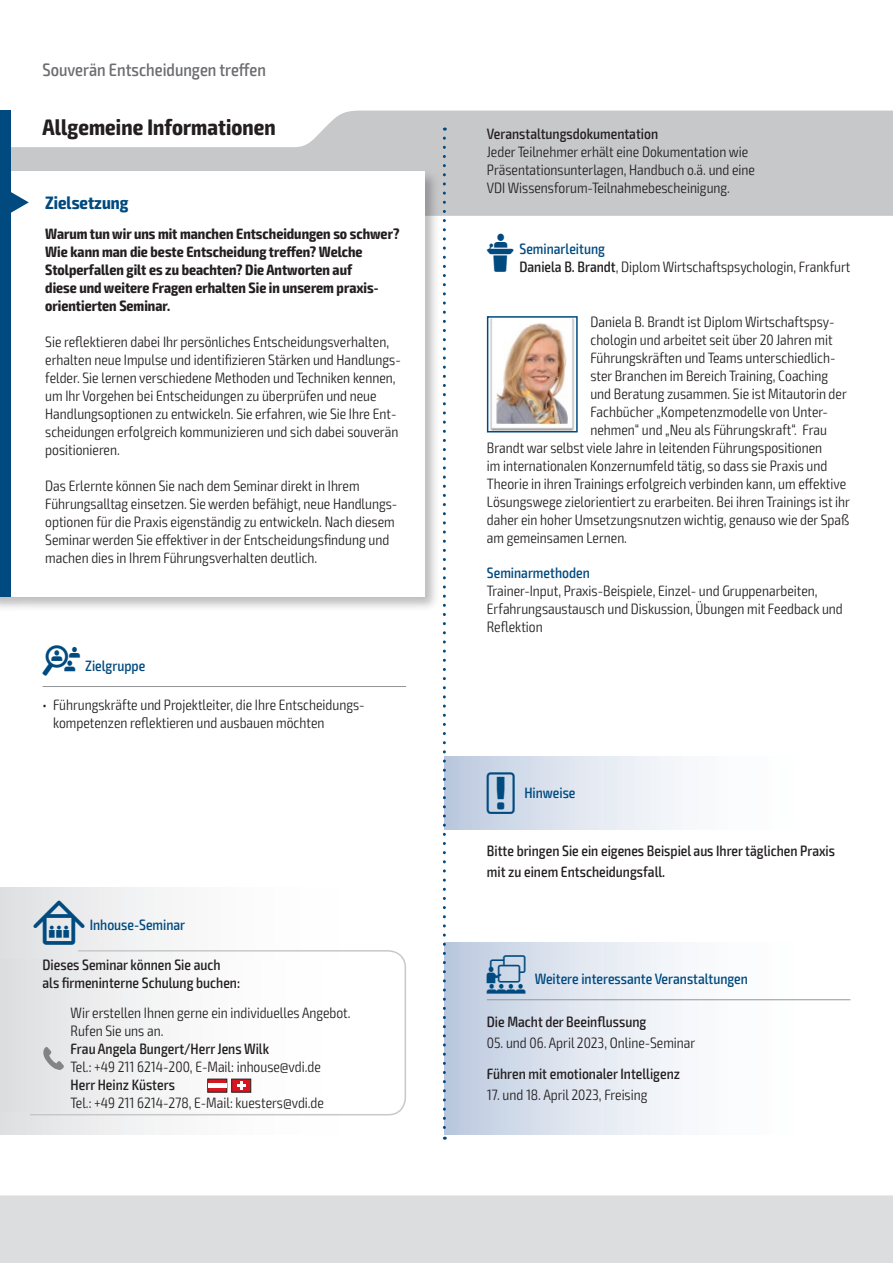
<style>
.page{position:relative;width:893px;height:1263px;background:#fff}
.page>*{position:absolute;margin:0;border:0;box-sizing:border-box;transform-origin:0 0}
.t1{font:700 condensed 22.5px "Exo 2";letter-spacing:.005em;color:#231f20}
.t2{font:500 condensed 18px "Exo 2";color:#6c6d70}
.t3{font:700 condensed 18px "Exo 2";color:#004a7f}
.t4{font:300 condensed 15px/18px "Exo 2";color:#231f20}
.t5{font:500 condensed 15px/18px "Exo 2";color:#231f20}
.t6{font:700 condensed 15px/18px "Exo 2";color:#231f20}
.t7{font:500 condensed 15px "Exo 2";color:#004a7f}
.s1{font-family:"VDI Iconset S4 A Regular";font-weight:400;font-stretch:normal}
.s2{font-weight:500}
.s3{font-family:"VDI Iconset S4 A Regular";font-weight:400;font-stretch:normal;font-size:15.45px}
.s4{font-family:"VDI Iconset S4 A Regular";font-weight:400;font-stretch:normal;font-size:19.5px}
</style>
<div class="page">
<div style="left:0;top:1195px;width:893px;height:68px;background:#dcdddf"></div>
<svg style="left:11px;top:111px;width:881px;height:105px;fill:#c7c8ca"></svg>
<hr style="left:892px;top:111px;width:1px;height:105px;background:#004a7f">
<div style="left:0;top:111px;width:11px;height:63px;background:#004a7f"></div>
<div style="left:0;top:168px;width:440px;height:445px;background:#231f20;opacity:.3"></div>
<div style="left:0;top:171px;width:424px;height:426px;background:#fff"></div>
<div style="left:0;top:171px;width:11px;height:426px;background:#004a7f"></div>
<svg style="left:11px;top:192px;width:18px;height:21px"></svg>
<hr style="left:43px;top:686px;width:363px;height:1px;background:#939598">
<div style="left:444px;top:942px;width:406px;height:192px;background:linear-gradient(to right,#c6d1e4,#fff)"></div>
<hr style="left:487px;top:999px;width:363px;height:1px;background:#939598">
<img style="left:490px;top:319px;width:85px;height:110px">
<div style="left:487px;top:316px;width:91px;height:116px;border:2px solid #004a7f"></div>
<div style="left:0;top:887px;width:406px;height:247px;background:linear-gradient(to right,#e4e5e7,#fff)"></div>
<svg style="left:29px;top:949px;width:377px;height:167px"></svg>
<div style="left:0;top:959px;width:383px;height:152px;background:linear-gradient(to right,#e2e3e5,#fff)"></div>
<svg style="left:207px;top:1079px;width:44px;height:13px"></svg>
<div style="left:208px;top:1083px;width:19px;height:5px;background:#fff"></div>
<svg style="left:43px;top:1047px;width:21px;height:23px"></svg>
<div style="left:444px;top:756px;width:406px;height:74px;background:linear-gradient(to right,#c6d1e4,#fff)"></div>
<svg style="left:443px;top:138px;width:3px;height:1002px"></svg>
<p class="t2" style="left:43px;top:59px;width:225px">Souverän Entscheidungen treffen</p>
<h1 class="t1" style="left:43px;top:113px;width:235px">Allgemeine Informationen</h1>
<p class="t5" style="left:487px;top:125px;width:173px">Veranstaltungsdokumentation</p>
<p class="t4" style="left:487px;top:143px;width:270px">Jeder Teilnehmer erhält eine Dokumentation wie<br>Präsentationsunterlagen, Handbuch o.ä. und eine<br>VDI Wissensforum-Teilnahmebescheinigung.</p>
<p class="t6" style="left:45px;top:225px;width:356px">Warum tun wir uns mit manchen Entscheidungen so schwer?<br>Wie kann man die beste Entscheidung treffen? Welche Stolperfallen gilt es zu beachten? Die Antworten auf<br>diese und weitere Fragen erhalten Sie in unserem praxis&shy;orientierten Seminar.</p>
<p class="t4" style="left:45px;top:333px;width:357px">Sie reflektieren dabei Ihr persönliches Entscheidungsverhalten, erhalten neue Impulse und identifizieren Stärken und Handlungs&shy;felder. Sie lernen verschiedene Methoden und Techniken kennen, um Ihr Vorgehen bei Entscheidungen zu überprüfen und neue Handlungsoptionen zu entwickeln. Sie erfahren, wie Sie Ihre Ent&shy;scheidungen erfolgreich kommunizieren und sich dabei souverän positionieren.</p>
<p class="t4" style="left:45px;top:477px;width:354px">Das Erlernte können Sie nach dem Seminar direkt in Ihrem Führungsalltag einsetzen. Sie werden befähigt, neue Handlungs&shy;optionen für die Praxis eigenständig zu entwickeln. Nach diesem Seminar werden Sie effektiver in der Entscheidungsfindung und machen dies in Ihrem Führungsverhalten deutlich.</p>
<p class="t3" style="left:45px;top:192px;width:85px">Zielsetzung</p>
<p class="t7" style="left:487px;top:240px;width:120px"><span class="s1">L</span> Seminarleitung</p>
<p class="t4" style="left:519px;top:258px;width:333px"><span class="s2">Daniela B. Brandt</span>, Diplom Wirtschaftspsychologin, Frankfurt</p>
<p class="t4" style="left:590px;top:313px;width:246px">Daniela B. Brandt ist Diplom Wirtschaftspsy-</p>
<p class="t4" style="left:590px;top:331px;width:244px">chologin und arbeitet seit über 20 Jahren mit</p>
<p class="t4" style="left:590px;top:349px;width:247px">Führungskräften und Teams unterschiedlich-</p>
<p class="t4" style="left:590px;top:367px;width:239px">ster Branchen im Bereich Training, Coaching</p>
<p class="t4" style="left:590px;top:385px;width:258px">und Beratung zusammen. Sie ist Mitautorin der</p>
<p class="t4" style="left:590px;top:403px;width:239px">Fachbücher „Kompetenzmodelle von Unter-</p>
<p class="t4" style="left:590px;top:421px;width:238px">nehmen“ und „Neu als Führungskraft“. Frau</p>
<p class="t4" style="left:487px;top:439px;width:337px">Brandt war selbst viele Jahre in leitenden Führungspositionen</p>
<p class="t4" style="left:487px;top:457px;width:342px">im internationalen Konzernumfeld tätig, so dass sie Praxis und</p>
<p class="t4" style="left:487px;top:475px;width:361px">Theorie in ihren Trainings erfolgreich verbinden kann, um effektive</p>
<p class="t4" style="left:487px;top:493px;width:365px">Lösungswege zielorientiert zu erarbeiten. Bei ihren Trainings ist ihr</p>
<p class="t4" style="left:487px;top:511px;width:364px">daher ein hoher Umsetzungsnutzen wichtig, genauso wie der Spaß</p>
<p class="t4" style="left:487px;top:529px;width:142px">am gemeinsamen Lernen.</p>
<p class="t7" style="left:487px;top:564px;width:104px">Seminarmethoden</p>
<p class="t7" style="left:43px;top:657px;width:104px"><span class="s1">Z</span> Zielgruppe</p>
<p class="t4" style="left:53px;top:696px;width:311px;text-indent:-11px">• Führungskräfte und Projektleiter, die Ihre Entscheidungs&shy;kompetenzen reflektieren und ausbauen möchten</p>
<p class="t7" style="left:33px;top:916px;width:153px"><span class="s3">I</span> Inhouse-Seminar</p>
<p class="t5" style="left:43px;top:955px;width:199px">Dieses Seminar können Sie auch als firmeninterne Schulung buchen:</p>
<p class="t4" style="left:71px;top:1004px;width:282px">Wir erstellen Ihnen gerne ein individuelles Angebot.<br>Rufen Sie uns an.</p>
<p class="t5" style="left:71px;top:1040px;width:200px">Frau Angela Bungert/Herr Jens Wilk</p>
<p class="t4" style="left:71px;top:1058px;width:252px">Tel.: +49 211 6214-200, E-Mail: inhouse@vdi.de</p>
<p class="t5" style="left:71px;top:1076px;width:106px">Herr Heinz Küsters</p>
<p class="t4" style="left:71px;top:1094px;width:255px">Tel.: +49 211 6214-278, E-Mail: kuesters@vdi.de</p>
<p class="t4" style="left:487px;top:582px;width:357px">Trainer-Input, Praxis-Beispiele, Einzel- und Gruppenarbeiten,<br>Erfahrungsaustausch und Diskussion, Übungen mit Feedback und<br>Reflektion</p>
<p class="t7" style="left:487px;top:784px;width:90px"><span class="s4">!</span> Hinweise</p>
<p class="t5" style="left:487px;top:841px;width:350px;line-height:21px">Bitte bringen Sie ein eigenes Beispiel aus Ihrer täglichen Praxis mit zu einem Entscheidungsfall.</p>
<p class="t7" style="left:487px;top:970px;width:263px"><span class="s4">W</span> Weitere interessante Veranstaltungen</p>
<p class="t5" style="left:487px;top:1013px;width:161px">Die Macht der Beeinflussung</p>
<p class="t4" style="left:487px;top:1034px;width:210px">05. und 06. April 2023, Online-Seminar</p>
<p class="t5" style="left:487px;top:1065px;width:195px">Führen mit emotionaler Intelligenz</p>
<p class="t4" style="left:487px;top:1086px;width:162px">17. und 18. April 2023, Freising</p>
</div>
